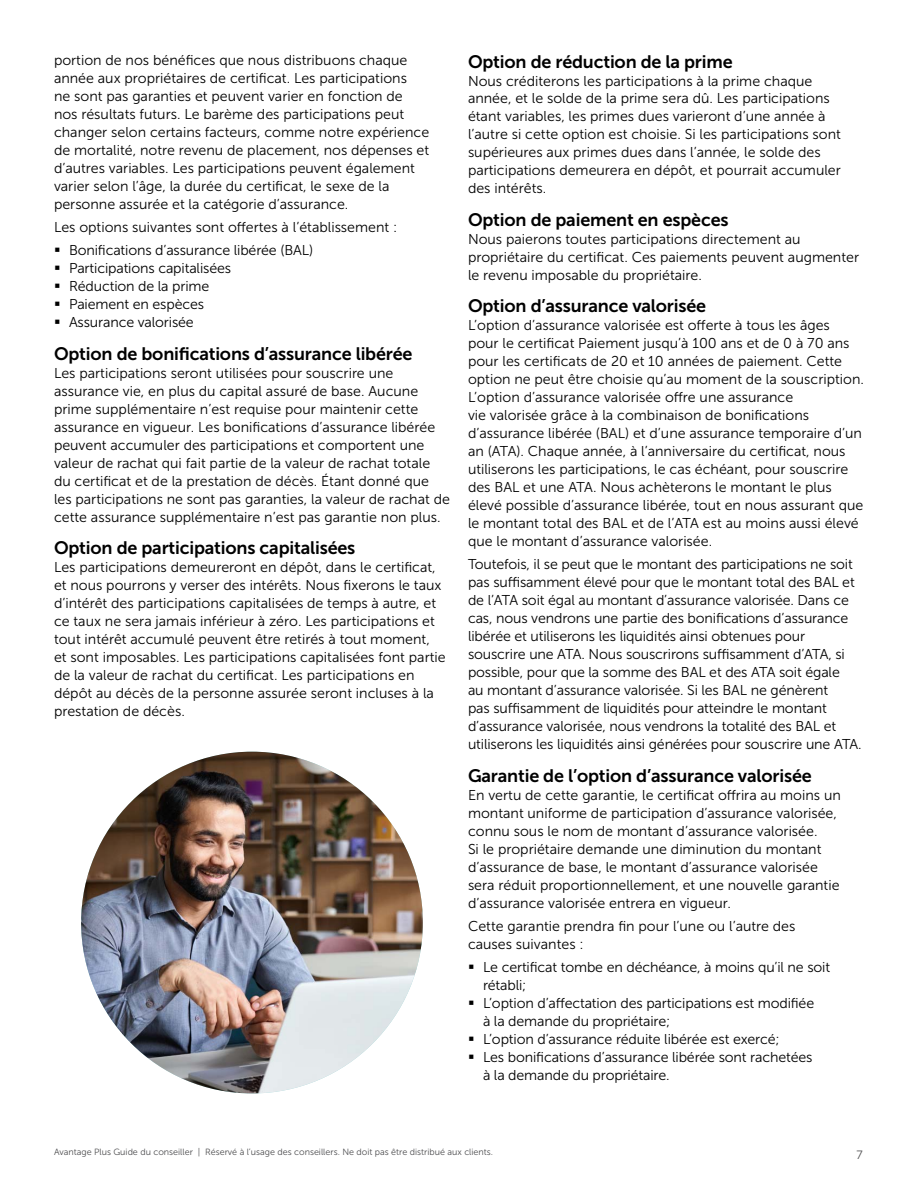
<style>
.page{position:relative;width:918px;height:1188px;background:#fff}
.page>*{position:absolute;margin:0;border:0;box-sizing:border-box;transform-origin:0 0}
.t1{font:18px "Museo Sans 700";letter-spacing:-.01em;color:#000}
.t2{font:14.25px/18px "Museo Sans 300";color:#000}
.t3{font:12px "Museo Sans 300";color:#4d4d4f}
.t4{font:9px "Museo Sans 300";color:#4d4d4f}
</style>
<div class="page">
<img style="left:81px;top:752px;width:342px;height:341px;border-radius:171px">
<p class="t2" style="left:54px;top:51px;width:377px">portion de nos bénéfices que nous distribuons chaque année aux propriétaires de certificat. Les participations<br>ne sont pas garanties et peuvent varier en fonction de nos résultats futurs. Le barème des participations peut changer selon certains facteurs, comme notre expérience de mortalité, notre revenu de placement, nos dépenses et d’autres variables. Les participations peuvent également varier selon l’âge, la durée du certificat, le sexe de la personne assurée et la catégorie d’assurance.</p>
<p class="t2" style="left:69px;top:216px;width:330px;line-height:23.4px;text-indent:-15px">Les options suivantes sont offertes à l’établissement :<br>Bonifications d’assurance libérée (BAL)</p>
<p class="t2" style="left:69px;top:260px;width:164px">Participations capitalisées<br>Réduction de la prime<br>Paiement en espèces<br>Assurance valorisée</p>
<p class="t1" style="left:54px;top:344px;width:360px">Option de bonifications d’assurance libérée</p>
<p class="t2" style="left:54px;top:364px;width:397px">Les participations seront utilisées pour souscrire une assurance vie, en plus du capital assuré de base. Aucune prime supplémentaire n’est requise pour maintenir cette assurance en vigueur. Les bonifications d’assurance libérée peuvent accumuler des participations et comportent une valeur de rachat qui fait partie de la valeur de rachat totale du certificat et de la prestation de décès. Étant donné que les participations ne sont pas garanties, la valeur de rachat de cette assurance supplémentaire n’est pas garantie non plus.</p>
<p class="t1" style="left:54px;top:538px;width:303px">Option de participations capitalisées</p>
<p class="t2" style="left:54px;top:558px;width:393px">Les participations demeureront en dépôt, dans le certificat, et nous pourrons y verser des intérêts. Nous fixerons le taux d’intérêt des participations capitalisées de temps à autre, et ce taux ne sera jamais inférieur à zéro. Les participations et tout intérêt accumulé peuvent être retirés à tout moment, et sont imposables. Les participations capitalisées font partie de la valeur de rachat du certificat. Les participations en dépôt au décès de la personne assurée seront incluses à la prestation de décès.</p>
<p class="t1" style="left:468px;top:51px;width:266px">Option de réduction de la prime</p>
<p class="t2" style="left:468px;top:72px;width:374px">Nous créditerons les participations à la prime chaque année, et le solde de la prime sera dû. Les participations étant variables, les primes dues varieront d’une année à l’autre si cette option est choisie. Si les participations sont supérieures aux primes dues dans l’année, le solde des participations demeurera en dépôt, et pourrait accumuler des intérêts.</p>
<p class="t1" style="left:468px;top:210px;width:262px">Option de paiement en espèces</p>
<p class="t2" style="left:468px;top:230px;width:393px">Nous paierons toutes participations directement au propriétaire du certificat. Ces paiements peuvent augmenter le revenu imposable du propriétaire.</p>
<p class="t1" style="left:468px;top:296px;width:240px">Option d’assurance valorisée</p>
<p class="t2" style="left:468px;top:316px;width:398px">L’option d’assurance valorisée est offerte à tous les âges pour le certificat Paiement jusqu’à 100 ans et de 0 à 70 ans pour les certificats de 20 et 10 années de paiement. Cette option ne peut être choisie qu’au moment de la souscription.<br>L’option d’assurance valorisée offre une assurance<br>vie valorisée grâce à la combinaison de bonifications d’assurance libérée (BAL) et d’une assurance temporaire d’un an (ATA). Chaque année, à l’anniversaire du certificat, nous utiliserons les participations, le cas échéant, pour souscrire des BAL et une ATA. Nous achèterons le montant le plus élevé possible d’assurance libérée, tout en nous assurant que le montant total des BAL et de l’ATA est au moins aussi élevé que le montant d’assurance valorisée.</p>
<p class="t2" style="left:468px;top:556px;width:395px">Toutefois, il se peut que le montant des participations ne soit pas suffisamment élevé pour que le montant total des BAL et de l’ATA soit égal au montant d’assurance valorisée. Dans ce cas, nous vendrons une partie des bonifications d’assurance libérée et utiliserons les liquidités ainsi obtenues pour souscrire une ATA. Nous souscrirons suffisamment d’ATA, si possible, pour que la somme des BAL et des ATA soit égale<br>au montant d’assurance valorisée. Si les BAL ne génèrent<br>pas suffisamment de liquidités pour atteindre le montant d’assurance valorisée, nous vendrons la totalité des BAL et utiliserons les liquidités ainsi générées pour souscrire une ATA.</p>
<p class="t1" style="left:468px;top:765px;width:345px">Garantie de l’option d’assurance valorisée</p>
<p class="t2" style="left:468px;top:786px;width:374px">En vertu de cette garantie, le certificat offrira au moins un montant uniforme de participation d’assurance valorisée, connu sous le nom de montant d’assurance valorisée.<br>Si le propriétaire demande une diminution du montant d’assurance de base, le montant d’assurance valorisée sera réduit proportionnellement, et une nouvelle garantie d’assurance valorisée entrera en vigueur.</p>
<p class="t2" style="left:468px;top:917px;width:329px">Cette garantie prendra fin pour l’une ou l’autre des causes suivantes :</p>
<p class="t2" style="left:483px;top:959px;width:349px">Le certificat tombe en déchéance, à moins qu’il ne soit rétabli;<br>L’option d’affectation des participations est modifiée<br>à la demande du propriétaire;<br>L’option d’assurance réduite libérée est exercé;<br>Les bonifications d’assurance libérée sont rachetées<br>à la demande du propriétaire.</p>
<p class="t4" style="left:54px;top:1147px;width:441px">Avantage Plus Guide du conseiller | Réservé à l’usage des conseillers. Ne doit pas être distribué aux clients.</p>
<p class="t3" style="left:856px;top:1148px;width:8px">7</p>
</div>
